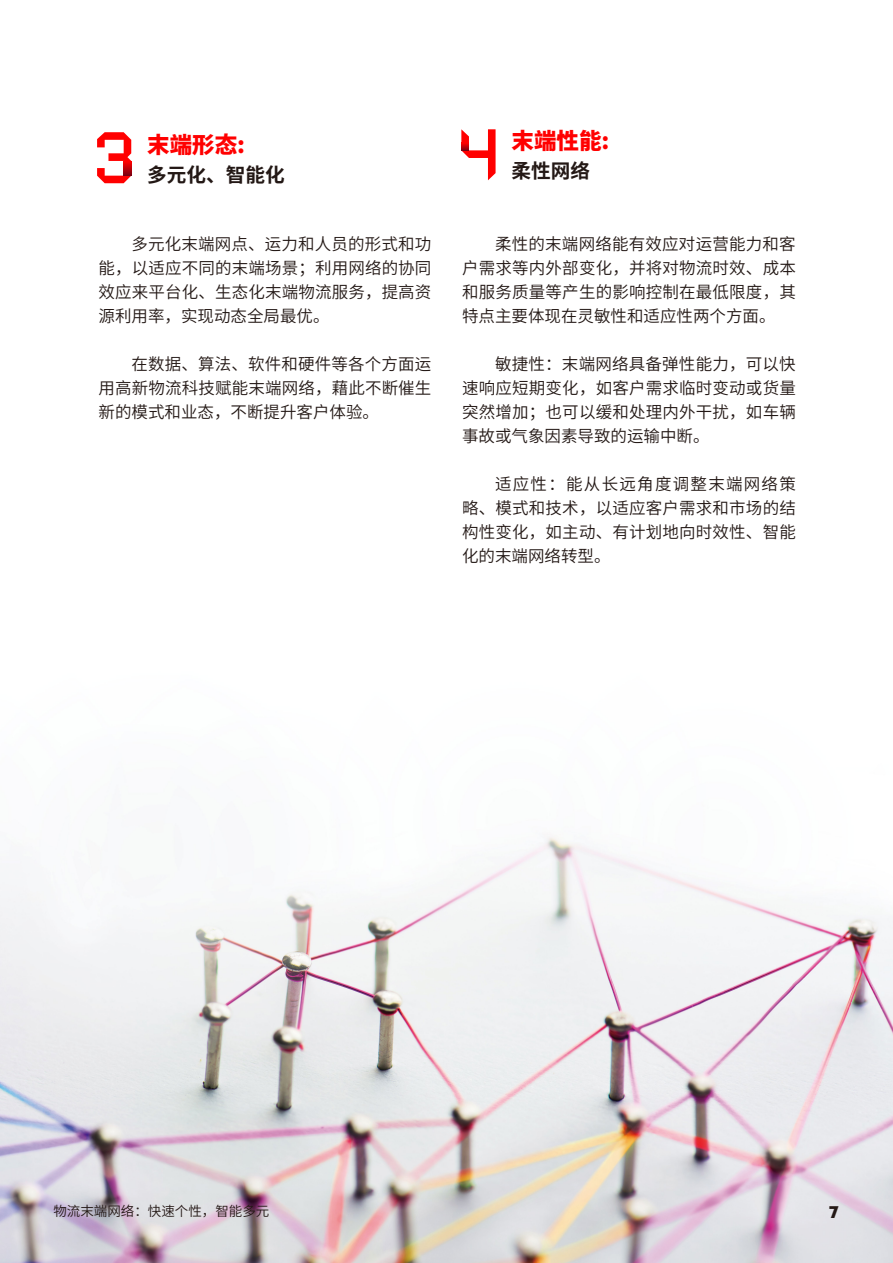
<style>
.page{position:relative;width:893px;height:1263px;background:#fff}
.page>*{position:absolute;margin:0;border:0;box-sizing:border-box;transform-origin:0 0}
.t1{font:800 22.5px "Source Han Sans SC";color:#f00}
.t2{font:700 19.65px "Source Han Sans SC";color:#231815}
.t3{font:16.5px/24px "Source Han Sans SC";letter-spacing:.01em;color:#231815;text-align:justify}
.t4{font:700 16.5px "Graphik";color:#231815}
.t5{font:13.5px "Source Han Sans SC";color:#231815}
</style>
<div class="page">
<img style="left:0;top:837px;width:893px;height:426px">
<svg style="left:97px;top:132px;width:34px;height:51px"></svg>
<svg style="left:124px;top:161px;width:7px;height:15px"></svg>
<svg style="left:461px;top:129px;width:35px;height:51px"></svg>
<h1 class="t1" style="left:147px;top:132px;width:99px">末端形态:</h1>
<p class="t2" style="left:147px;top:163px;width:139px">多元化、智能化</p>
<p class="t3" style="left:99px;top:232px;width:334px;text-indent:33px">多元化末端网点、运力和人员的形式和功能，以适应不同的末端场景；利用网络的协同效应来平台化、生态化末端物流服务，提高资源利用率，实现动态全局最优。</p>
<p class="t3" style="left:99px;top:352px;width:334px;text-indent:33px">在数据、算法、软件和硬件等各个方面运用高新物流科技赋能末端网络，藉此不断催生新的模式和业态，不断提升客户体验。</p>
<h1 class="t1" style="left:512px;top:128px;width:99px">末端性能:</h1>
<p class="t2" style="left:512px;top:159px;width:80px">柔性网络</p>
<p class="t3" style="left:462px;top:232px;width:335px;text-indent:33px">柔性的末端网络能有效应对运营能力和客户需求等内外部变化，并将对物流时效、成本和服务质量等产生的影响控制在最低限度，其特点主要体现在灵敏性和适应性两个方面。</p>
<p class="t3" style="left:462px;top:352px;width:335px;text-indent:33px">敏捷性：末端网络具备弹性能力，可以快速响应短期变化，如客户需求临时变动或货量突然增加；也可以缓和处理内外干扰，如车辆事故或气象因素导致的运输中断。</p>
<p class="t3" style="left:462px;top:472px;width:335px;text-indent:33px">适应性：能从长远角度调整末端网络策略、模式和技术，以适应客户需求和市场的结构性变化，如主动、有计划地向时效性、智能化的末端网络转型。</p>
<p class="t5" style="left:53px;top:1203px;width:217px">物流末端网络：快速个性，智能多元</p>
<p class="t4" style="left:829px;top:1199px;width:11px">7</p>
</div>
